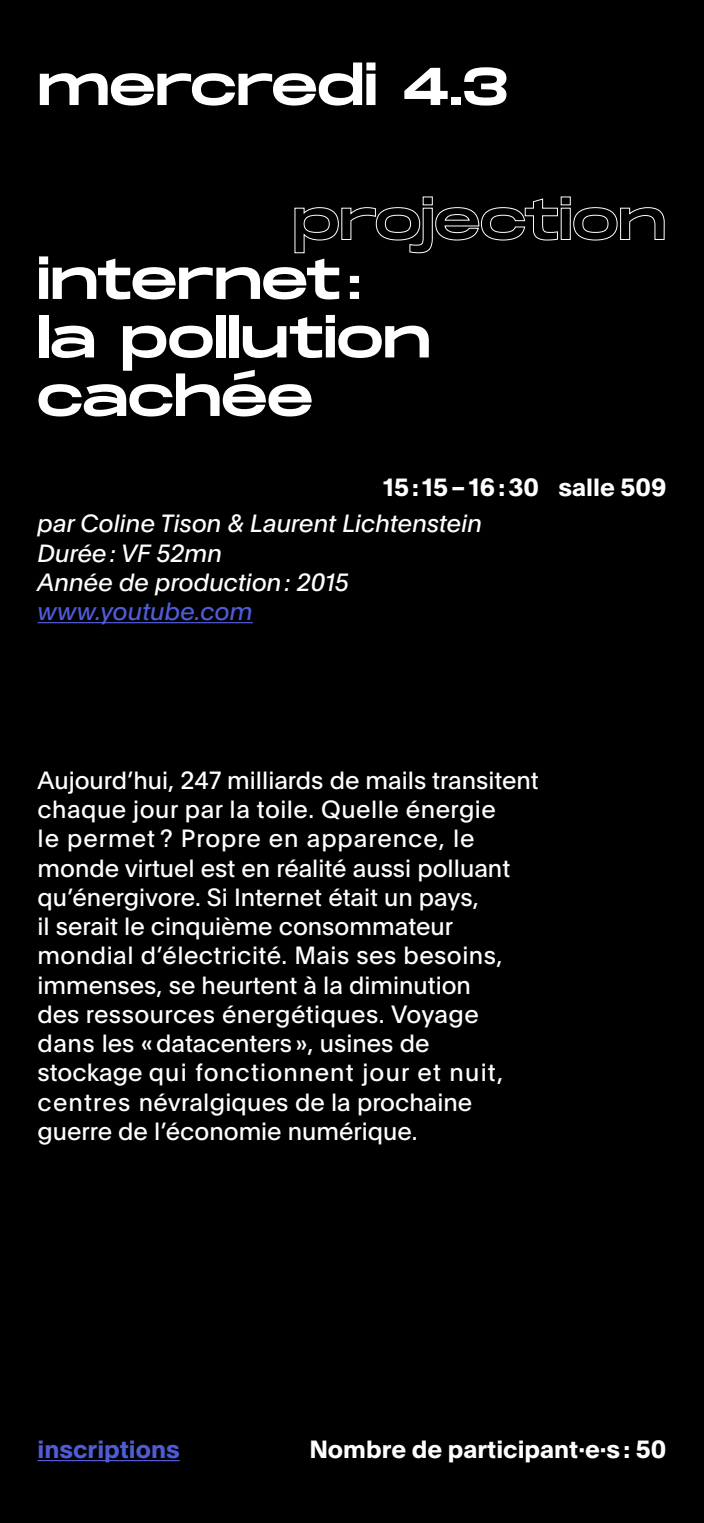
<style>
.page{position:relative;width:704px;height:1523px;background:#fff}
.page>*{position:absolute;margin:0;border:0;box-sizing:border-box;transform-origin:0 0}
.t1{font:53.12px/58.5px "Monument Extended";letter-spacing:-.01em;color:#fff}
.t2{font:24.38px/29.2px "Plain";color:#fff}
.t3{font:italic 24.38px/29.2px "Plain";color:#fff}
.t4{font:700 24.38px "Plain";color:#fff}
.t5{font:italic 24.38px "Plain";color:#4f5cd6}
.t6{font:700 24.38px "Plain";color:#4f5cd6}
</style>
<div class="page">
<div style="left:0;top:0;width:703px;height:1522px;background:#000"></div>
<hr style="left:38px;top:622px;width:215px;height:1px;background:#4f5cd6">
<hr style="left:38px;top:1460px;width:142px;height:1px;background:#4f5cd6">
<svg style="left:294px;top:196px;width:370px;height:57px"></svg>
<h1 class="t1" style="left:37px;top:56px;width:472px">mercredi 4.3</h1>
<h1 class="t1" style="left:37px;top:250px;width:395px">internet: la pollution cachée</h1>
<p class="t4" style="left:383px;top:470px;width:284px">15 : 15 – 16 : 30 salle 509</p>
<p class="t3" style="left:38px;top:508px;width:446px">par Coline Tison &amp; Laurent Lichtenstein<br>Durée: VF 52mn<br>Année de production: 2015</p>
<p class="t5" style="left:38px;top:594px;width:217px">www.youtube.com</p>
<p class="t2" style="left:38px;top:764px;width:502px">Aujourd’hui, 247 milliards de mails transitent chaque jour par la toile. Quelle énergie<br>le permet ? Propre en apparence, le monde virtuel est en réalité aussi polluant qu’énergivore. Si Internet était un pays,<br>il serait le cinquième consommateur mondial d’électricité. Mais ses besoins, immenses, se heurtent à la diminution<br>des ressources énergétiques. Voyage dans les «datacenters », usines de stockage qui fonctionnent jour et nuit, centres névralgiques de la prochaine guerre de l’économie numérique.</p>
<p class="t6" style="left:38px;top:1431px;width:144px">inscriptions</p>
<p class="t4" style="left:309px;top:1431px;width:358px">Nombre de participant∙e∙s : 50</p>
</div>
